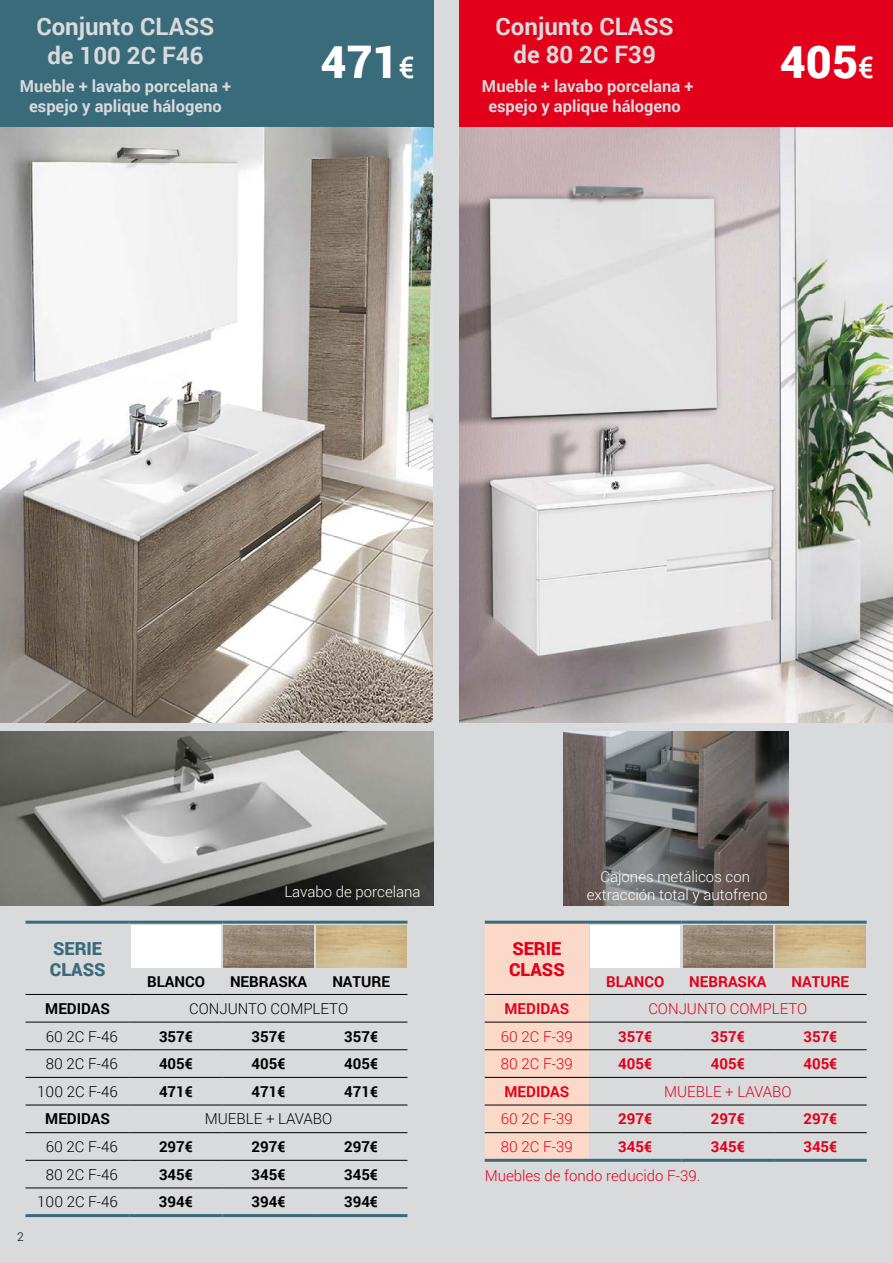
<style>
.page{position:relative;width:893px;height:1263px;background:#d9dadb}
.page>*{position:absolute;margin:0;border:0;box-sizing:border-box;transform-origin:0 0}
.t1{font:900 45px "Roboto";color:#fff}
.t2{font:700 24px/28.8px "Roboto";color:#d9dadb;text-align:center}
.t3{font:900 18px/21.6px "Roboto";color:#3a6b7b}
.t4{font:900 18px/21.6px "Roboto";color:#e2001a}
.t5{font:700 16.5px/19.8px "Roboto";color:#d9dadb;text-align:center}
.t6{font:700 15px "Roboto";color:#000}
.t7{font:300 15px "Roboto";color:#e2001a}
.t8{font:700 15px "Roboto";color:#e2001a}
.t9{font:300 15px "Roboto";color:#000}
.t10{font:300 15px "Roboto";color:#fff}
.t11{font:300 12px "Roboto";color:#000}
.s1{font-weight:500;font-size:30px}
</style>
<div class="page">
<div style="left:0;top:0;width:434px;height:128px;background:#3a6b7b"></div>
<div style="left:459px;top:0;width:434px;height:128px;background:#e2001a"></div>
<img style="left:459px;top:128px;width:434px;height:595px">
<img style="left:0;top:128px;width:433px;height:595px">
<img style="left:0;top:731px;width:434px;height:175px">
<img style="left:563px;top:731px;width:225px;height:175px">
<svg style="left:26px;top:1021px;width:104px;height:167px"></svg>
<hr style="left:26px;top:921px;width:104px;height:3px;background:#3a6b7b">
<hr style="left:130px;top:921px;width:92px;height:3px;background:#3a6b7b">
<hr style="left:222px;top:921px;width:93px;height:3px;background:#3a6b7b">
<hr style="left:315px;top:921px;width:92px;height:3px;background:#3a6b7b">
<hr style="left:26px;top:994px;width:104px;height:1px;background:#000">
<hr style="left:130px;top:994px;width:92px;height:1px;background:#000">
<hr style="left:222px;top:994px;width:93px;height:1px;background:#000">
<hr style="left:315px;top:994px;width:92px;height:1px;background:#000">
<hr style="left:26px;top:1022px;width:104px;height:1px;background:#000">
<hr style="left:130px;top:1022px;width:92px;height:1px;background:#000">
<hr style="left:222px;top:1022px;width:93px;height:1px;background:#000">
<hr style="left:315px;top:1022px;width:92px;height:1px;background:#000">
<hr style="left:26px;top:1049px;width:104px;height:1px;background:#000">
<hr style="left:130px;top:1049px;width:92px;height:1px;background:#000">
<hr style="left:222px;top:1049px;width:93px;height:1px;background:#000">
<hr style="left:315px;top:1049px;width:92px;height:1px;background:#000">
<hr style="left:26px;top:1077px;width:104px;height:1px;background:#000">
<hr style="left:130px;top:1077px;width:92px;height:1px;background:#000">
<hr style="left:222px;top:1077px;width:93px;height:1px;background:#000">
<hr style="left:315px;top:1077px;width:92px;height:1px;background:#000">
<hr style="left:26px;top:1105px;width:104px;height:1px;background:#000">
<hr style="left:26px;top:1132px;width:104px;height:1px;background:#000">
<hr style="left:26px;top:1160px;width:104px;height:1px;background:#000">
<hr style="left:26px;top:1188px;width:104px;height:1px;background:#000">
<hr style="left:130px;top:1105px;width:92px;height:1px;background:#000">
<hr style="left:222px;top:1105px;width:93px;height:1px;background:#000">
<hr style="left:315px;top:1105px;width:92px;height:1px;background:#000">
<hr style="left:130px;top:1132px;width:92px;height:1px;background:#000">
<hr style="left:222px;top:1132px;width:93px;height:1px;background:#000">
<hr style="left:315px;top:1132px;width:92px;height:1px;background:#000">
<hr style="left:130px;top:1160px;width:92px;height:1px;background:#000">
<hr style="left:222px;top:1160px;width:93px;height:1px;background:#000">
<hr style="left:315px;top:1160px;width:92px;height:1px;background:#000">
<hr style="left:130px;top:1188px;width:92px;height:1px;background:#000">
<hr style="left:222px;top:1188px;width:93px;height:1px;background:#000">
<hr style="left:315px;top:1188px;width:92px;height:1px;background:#000">
<hr style="left:26px;top:1214px;width:104px;height:3px;background:#3a6b7b">
<hr style="left:130px;top:1214px;width:92px;height:3px;background:#3a6b7b">
<hr style="left:222px;top:1214px;width:93px;height:3px;background:#3a6b7b">
<hr style="left:315px;top:1214px;width:92px;height:3px;background:#3a6b7b">
<div style="left:131px;top:925px;width:90px;height:42px;background:#fff"></div>
<img style="left:224px;top:925px;width:89px;height:42px">
<div style="left:485px;top:924px;width:104px;height:235px;background:#fbd9c9"></div>
<hr style="left:485px;top:921px;width:104px;height:3px;background:#3a6b7b">
<hr style="left:589px;top:921px;width:93px;height:3px;background:#3a6b7b">
<hr style="left:682px;top:921px;width:92px;height:3px;background:#3a6b7b">
<hr style="left:774px;top:921px;width:93px;height:3px;background:#3a6b7b">
<hr style="left:485px;top:994px;width:104px;height:1px;background:#000">
<hr style="left:589px;top:994px;width:93px;height:1px;background:#000">
<hr style="left:682px;top:994px;width:92px;height:1px;background:#000">
<hr style="left:774px;top:994px;width:93px;height:1px;background:#000">
<hr style="left:485px;top:1022px;width:104px;height:1px;background:#000">
<hr style="left:589px;top:1022px;width:93px;height:1px;background:#000">
<hr style="left:682px;top:1022px;width:92px;height:1px;background:#000">
<hr style="left:774px;top:1022px;width:93px;height:1px;background:#000">
<hr style="left:485px;top:1049px;width:104px;height:1px;background:#000">
<hr style="left:589px;top:1049px;width:93px;height:1px;background:#000">
<hr style="left:682px;top:1049px;width:92px;height:1px;background:#000">
<hr style="left:774px;top:1049px;width:93px;height:1px;background:#000">
<hr style="left:485px;top:1077px;width:104px;height:1px;background:#000">
<hr style="left:485px;top:1105px;width:104px;height:1px;background:#000">
<hr style="left:485px;top:1132px;width:104px;height:1px;background:#000">
<hr style="left:589px;top:1077px;width:93px;height:1px;background:#000">
<hr style="left:682px;top:1077px;width:92px;height:1px;background:#000">
<hr style="left:774px;top:1077px;width:93px;height:1px;background:#000">
<hr style="left:589px;top:1105px;width:93px;height:1px;background:#000">
<hr style="left:682px;top:1105px;width:92px;height:1px;background:#000">
<hr style="left:774px;top:1105px;width:93px;height:1px;background:#000">
<hr style="left:589px;top:1132px;width:93px;height:1px;background:#000">
<hr style="left:682px;top:1132px;width:92px;height:1px;background:#000">
<hr style="left:774px;top:1132px;width:93px;height:1px;background:#000">
<hr style="left:485px;top:1159px;width:104px;height:3px;background:#3a6b7b">
<hr style="left:589px;top:1159px;width:93px;height:3px;background:#3a6b7b">
<hr style="left:682px;top:1159px;width:92px;height:3px;background:#3a6b7b">
<hr style="left:774px;top:1159px;width:93px;height:3px;background:#3a6b7b">
<div style="left:591px;top:925px;width:89px;height:42px;background:#fff"></div>
<img style="left:683px;top:925px;width:89px;height:42px">
<h2 class="t2" style="left:36px;top:11px;width:180px">Conjunto CLASS de 100 2C F46</h2>
<p class="t5" style="left:20px;top:76px;width:213px">Mueble + lavabo porcelana + espejo y aplique hálogeno</p>
<h2 class="t2" style="left:496px;top:11px;width:180px">Conjunto CLASS de 80 2C F39</h2>
<p class="t5" style="left:482px;top:76px;width:213px">Mueble + lavabo porcelana + espejo y aplique hálogeno</p>
<h1 class="t1" style="left:321px;top:30px;width:96px">471<span class="s1">€</span></h1>
<h1 class="t1" style="left:780px;top:30px;width:96px">405<span class="s1">€</span></h1>
<p class="t10" style="left:600px;top:866px;width:151px">Cajones metálicos con</p>
<p class="t10" style="left:284px;top:881px;width:138px">Lavabo de porcelana</p>
<p class="t10" style="left:587px;top:884px;width:182px">extracción total y autofreno</p>
<p class="t11" style="left:17px;top:1228px;width:8px">2</p>
<p class="t3" style="left:50px;top:937px;width:57px">SERIE<br>CLASS</p>
<p class="t6" style="left:147px;top:971px;width:59px">BLANCO</p>
<p class="t6" style="left:230px;top:971px;width:79px">NEBRASKA</p>
<p class="t6" style="left:332px;top:971px;width:59px">NATURE</p>
<p class="t6" style="left:45px;top:998px;width:66px">MEDIDAS</p>
<p class="t9" style="left:189px;top:998px;width:160px">CONJUNTO COMPLETO</p>
<p class="t9" style="left:46px;top:1026px;width:73px">60 2C F-46</p>
<p class="t6" style="left:159px;top:1025px;width:36px">357€</p>
<p class="t6" style="left:252px;top:1025px;width:36px">357€</p>
<p class="t6" style="left:344px;top:1025px;width:36px">357€</p>
<p class="t9" style="left:46px;top:1053px;width:73px">80 2C F-46</p>
<p class="t6" style="left:159px;top:1053px;width:36px">405€</p>
<p class="t6" style="left:252px;top:1053px;width:36px">405€</p>
<p class="t6" style="left:344px;top:1053px;width:36px">405€</p>
<p class="t9" style="left:37px;top:1081px;width:82px">100 2C F-46</p>
<p class="t6" style="left:159px;top:1081px;width:36px">471€</p>
<p class="t6" style="left:252px;top:1081px;width:36px">471€</p>
<p class="t6" style="left:344px;top:1081px;width:36px">471€</p>
<p class="t6" style="left:45px;top:1108px;width:66px">MEDIDAS</p>
<p class="t9" style="left:205px;top:1109px;width:129px">MUEBLE + LAVABO</p>
<p class="t9" style="left:46px;top:1136px;width:73px">60 2C F-46</p>
<p class="t6" style="left:159px;top:1136px;width:36px">297€</p>
<p class="t6" style="left:252px;top:1136px;width:36px">297€</p>
<p class="t6" style="left:344px;top:1136px;width:36px">297€</p>
<p class="t9" style="left:46px;top:1164px;width:73px">80 2C F-46</p>
<p class="t6" style="left:159px;top:1164px;width:36px">345€</p>
<p class="t6" style="left:252px;top:1164px;width:36px">345€</p>
<p class="t6" style="left:344px;top:1164px;width:36px">345€</p>
<p class="t9" style="left:37px;top:1192px;width:82px">100 2C F-46</p>
<p class="t6" style="left:159px;top:1191px;width:36px">394€</p>
<p class="t6" style="left:252px;top:1191px;width:36px">394€</p>
<p class="t6" style="left:344px;top:1191px;width:36px">394€</p>
<p class="t4" style="left:509px;top:937px;width:57px">SERIE<br>CLASS</p>
<p class="t8" style="left:606px;top:971px;width:59px">BLANCO</p>
<p class="t8" style="left:689px;top:971px;width:79px">NEBRASKA</p>
<p class="t8" style="left:792px;top:971px;width:59px">NATURE</p>
<p class="t8" style="left:504px;top:998px;width:66px">MEDIDAS</p>
<p class="t7" style="left:648px;top:998px;width:160px">CONJUNTO COMPLETO</p>
<p class="t7" style="left:501px;top:1026px;width:73px">60 2C F-39</p>
<p class="t8" style="left:618px;top:1025px;width:36px">357€</p>
<p class="t8" style="left:711px;top:1025px;width:36px">357€</p>
<p class="t8" style="left:803px;top:1025px;width:36px">357€</p>
<p class="t7" style="left:501px;top:1053px;width:73px">80 2C F-39</p>
<p class="t8" style="left:618px;top:1053px;width:36px">405€</p>
<p class="t8" style="left:711px;top:1053px;width:36px">405€</p>
<p class="t8" style="left:803px;top:1053px;width:36px">405€</p>
<p class="t8" style="left:504px;top:1081px;width:66px">MEDIDAS</p>
<p class="t7" style="left:664px;top:1081px;width:129px">MUEBLE + LAVABO</p>
<p class="t7" style="left:501px;top:1109px;width:73px">60 2C F-39</p>
<p class="t8" style="left:618px;top:1108px;width:36px">297€</p>
<p class="t8" style="left:711px;top:1108px;width:36px">297€</p>
<p class="t8" style="left:803px;top:1108px;width:36px">297€</p>
<p class="t7" style="left:501px;top:1136px;width:73px">80 2C F-39</p>
<p class="t8" style="left:618px;top:1136px;width:36px">345€</p>
<p class="t8" style="left:711px;top:1136px;width:36px">345€</p>
<p class="t8" style="left:803px;top:1136px;width:36px">345€</p>
<p class="t7" style="left:485px;top:1166px;width:217px">Muebles de fondo reducido F-39.</p>
</div>
